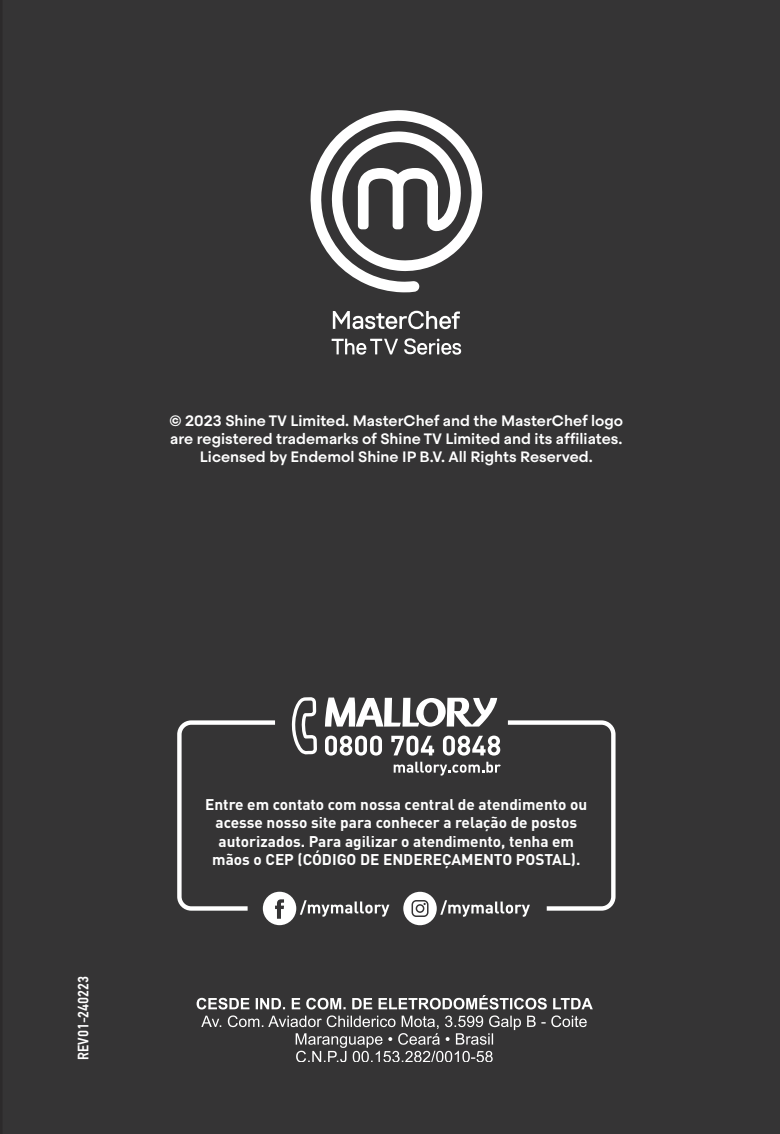
<style>
.page{position:relative;width:780px;height:1134px;background:#353435}
.page>*{position:absolute;margin:0;border:0;box-sizing:border-box;transform-origin:0 0}
.t1{font:700 15.25px/18.5px "DIN Pro";color:#fff;text-align:center}
.PARAGRAFO_MANUAL{font:500 15px/18px "Steradian";color:#fff;text-align:center}
.t2{font:500 15px "PF Din Text Cond Pro";color:#fff}
</style>
<div class="page">
<svg style="left:175px;top:697px;width:442px;height:228px;background:#4a494a"></svg>
<svg style="left:196px;top:995px;width:397px;height:66px;background:#575657"></svg>
<svg style="left:333px;top:311px;width:127px;height:18px"></svg>
<svg style="left:404px;top:338px;width:57px;height:17px"></svg>
<svg style="left:331px;top:339px;width:67px;height:16px"></svg>
<svg style="left:310px;top:110px;width:172px;height:182px"></svg>
<p class="PARAGRAFO_MANUAL" style="left:169px;top:412px;width:455px">© 2023 Shine TV Limited. MasterChef and the MasterChef logo are registered trademarks of Shine TV Limited and its affiliates.<br>Licensed by Endemol Shine IP B.V. All Rights Reserved.</p>
<p class="t2" style="left:74px;top:1060px;width:86px;rotate:-90deg">REV01-240223</p>
<p class="t1" style="left:205px;top:793px;width:383px">Entre em contato com nossa central de atendimento ou acesse nosso site para conhecer a relação de postos autorizados. Para agilizar o atendimento, tenha em mãos o CEP (CÓDIGO DE ENDEREÇAMENTO POSTAL).</p>
</div>
